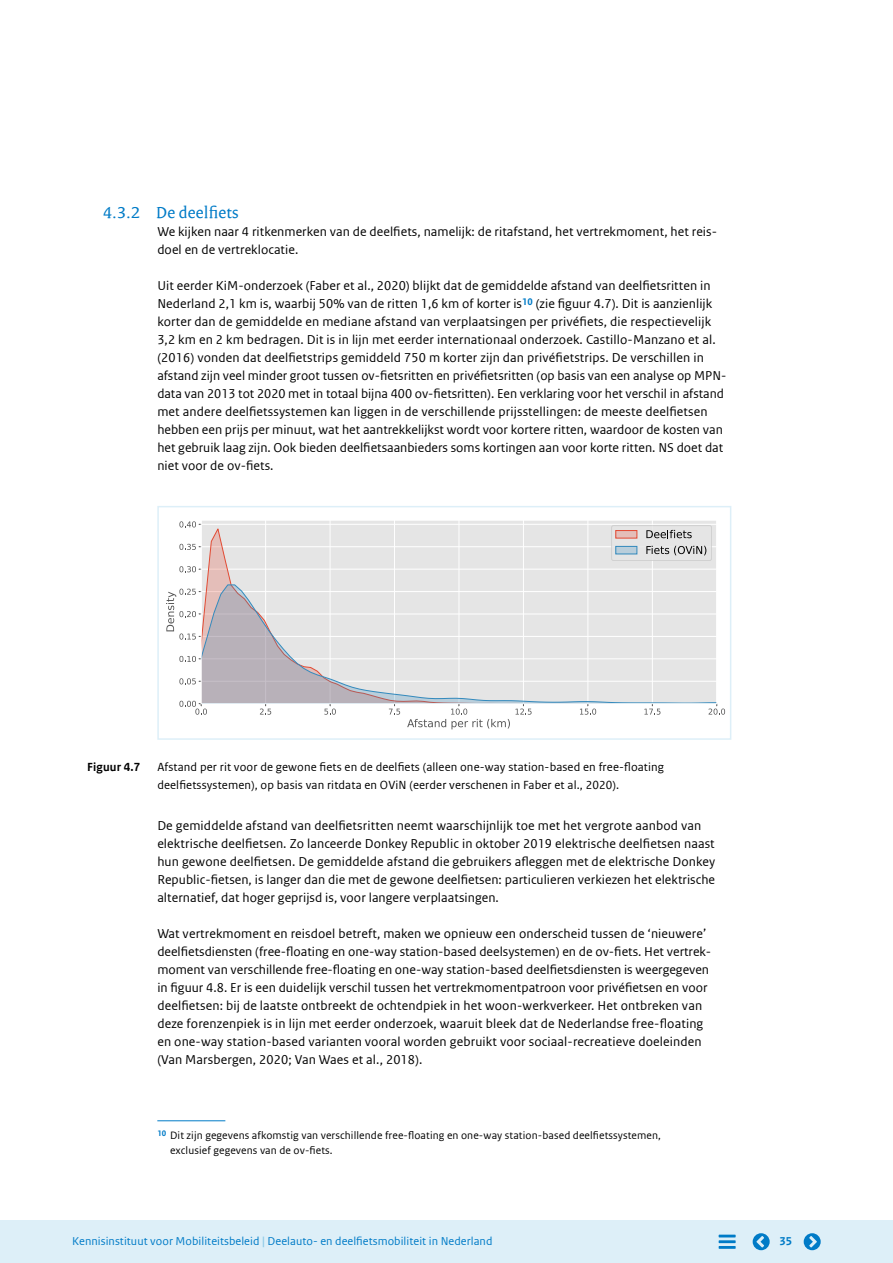
<style>
.page{position:relative;width:893px;height:1263px;background:#fff}
.page>*{position:absolute;margin:0;border:0;box-sizing:border-box;transform-origin:0 0}
._5i_03_Alineakop_nr{font:17.25px "Rijksoverheid Serif Web Regular 2";letter-spacing:.01em;color:#007bc7}
._5i_05_Bodytekst_9_1{font:13.5px/18px "Rijksoverheid Sans Web Text Regular 2";letter-spacing:.005em;color:#000}
._5i_07_Figuur_8_25-3{font:12.3px/18px "Rijksoverheid Sans Web Text Regular 2";letter-spacing:.01em;color:#000}
._5i_07_Figuur_8_25-3-2{font:12.3px "Rijksoverheid Sans Web Text Bold 2";letter-spacing:.01em;color:#000}
.t1{font:12px "Rijksoverheid Sans Web Text Regular 2";letter-spacing:.005em;color:#007bc7}
.t2{font:12px "Rijksoverheid Sans Web Text Bold 2";color:#007bc7}
._15_VoetNOOT_onderaa{font:11.25px/15px "Rijksoverheid Sans Web Text Regular 2";letter-spacing:.01em;color:#000}
.s1{font-family:"Rijksoverheid Sans Web Text"}
.s2{font-family:"Rijksoverheid Sans Web Text Bold 2";font-size:12.75px;color:#8fcae7}
</style>
<div class="page">
<div style="left:201px;top:520px;width:516px;height:184px;background:#e5e5e5"></div>
<hr style="left:265px;top:520px;width:1px;height:184px;background:#fff">
<svg style="left:260px;top:704px;width:11px;height:11px"></svg>
<hr style="left:330px;top:520px;width:1px;height:184px;background:#fff">
<svg style="left:324px;top:704px;width:12px;height:11px"></svg>
<hr style="left:394px;top:520px;width:1px;height:184px;background:#fff">
<svg style="left:389px;top:704px;width:11px;height:11px"></svg>
<hr style="left:459px;top:520px;width:1px;height:184px;background:#fff">
<hr style="left:523px;top:520px;width:1px;height:184px;background:#fff">
<hr style="left:588px;top:520px;width:1px;height:184px;background:#fff">
<svg style="left:580px;top:704px;width:16px;height:11px"></svg>
<hr style="left:652px;top:520px;width:1px;height:184px;background:#fff">
<svg style="left:644px;top:704px;width:16px;height:11px"></svg>
<svg style="left:709px;top:704px;width:16px;height:11px"></svg>
<svg style="left:407px;top:704px;width:125px;height:25px"></svg>
<svg style="left:179px;top:701px;width:28px;height:14px"></svg>
<svg style="left:179px;top:678px;width:22px;height:6px"></svg>
<svg style="left:179px;top:656px;width:22px;height:6px"></svg>
<svg style="left:179px;top:566px;width:22px;height:6px"></svg>
<svg style="left:179px;top:544px;width:22px;height:6px"></svg>
<hr style="left:201px;top:524px;width:516px;height:1px;background:#fff">
<svg style="left:179px;top:521px;width:22px;height:6px"></svg>
<svg style="left:166px;top:589px;width:35px;height:51px"></svg>
<svg style="left:202px;top:528px;width:514px;height:56px"></svg>
<svg style="left:202px;top:584px;width:514px;height:119px"></svg>
<hr style="left:201px;top:520px;width:1px;height:184px;background:#fff">
<hr style="left:716px;top:520px;width:1px;height:184px;background:#fff">
<hr style="left:201px;top:703px;width:516px;height:1px;background:#fff">
<hr style="left:201px;top:520px;width:516px;height:1px;background:#fff">
<div style="left:612px;top:526px;width:99px;height:34px;background:#e5e5e5;border-radius:2px"></div>
<div style="left:611px;top:525px;width:101px;height:36px;border:1px solid #ccc;border-radius:2px"></div>
<div style="left:616px;top:530px;width:21px;height:8px;background:#e4beb9"></div>
<div style="left:616px;top:530px;width:21px;height:8px;border:1px solid #e24a33"></div>
<svg style="left:646px;top:530px;width:46px;height:8px"></svg>
<div style="left:616px;top:546px;width:21px;height:8px;background:#b9cedb"></div>
<div style="left:616px;top:546px;width:21px;height:8px;border:1px solid #348abd"></div>
<svg style="left:646px;top:546px;width:60px;height:9px"></svg>
<div style="left:157px;top:506px;width:574px;height:234px;border:2px solid #ddeff8"></div>
<hr style="left:157px;top:1120px;width:68px;height:1px;background:#007bc7">
<div style="left:0;top:1220px;width:893px;height:43px;background:#ddeff8"></div>
<hr style="left:719px;top:1246px;width:17px;height:3px;background:#007bc7">
<hr style="left:719px;top:1240px;width:17px;height:3px;background:#007bc7">
<hr style="left:719px;top:1234px;width:17px;height:3px;background:#007bc7">
<svg style="left:753px;top:1233px;width:17px;height:17px"></svg>
<svg style="left:804px;top:1233px;width:17px;height:17px"></svg>
<p class="_5i_03_Alineakop_nr" style="left:103px;top:202px;width:137px">4.3.2 De deelfiets</p>
<p class="_5i_05_Bodytekst_9_1" style="left:157px;top:222px;width:561px">We kijken naar 4 ritkenmerken van de deelfiets, namelijk: de ritafstand, het vertrekmoment, het reis&shy;<span class="s1">doel en de vertreklocatie.</span></p>
<p class="_5i_05_Bodytekst_9_1" style="left:157px;top:276px;width:571px">Uit eerder KiM-onderzoek (Faber et al., 2020) blijkt dat de gemiddelde afstand van deelfietsritten in <span class="s1">Nederland 2,1 km is, waarbij 50% van de ritten 1,6 km of korter is</span><sup>10</sup> (zie figuur 4.7). Dit is aanzienlijk korter dan de gemiddelde en mediane afstand van verplaatsingen per privéfiets, die respectievelijk <span class="s1">3,2 km en 2 km bedragen. Dit is in lijn met eerder internationaal onderzoek. Castillo-Manzano et al. </span>(2016) vonden dat deelfietstrips gemiddeld 750 m korter zijn dan privéfietstrips. De verschillen in afstand zijn veel minder groot tussen ov-fietsritten en privéfietsritten (op basis van een analyse op MPN&shy;data van 2013 tot 2020 met in totaal bijna 400 ov-fietsritten). Een verklaring voor het verschil in afstand met andere deelfietssystemen kan liggen in de verschillende prijsstellingen: de meeste deelfietsen <span class="s1">hebben een prijs per minuut, wat het aantrekkelijkst wordt voor kortere ritten, waardoor de kosten van </span>het gebruik laag zijn. Ook bieden deelfietsaanbieders soms kortingen aan voor korte ritten. NS doet dat niet voor de ov-fiets.</p>
<p class="_5i_07_Figuur_8_25-3-2" style="left:87px;top:760px;width:55px">Figuur 4.7</p>
<p class="_5i_07_Figuur_8_25-3" style="left:157px;top:758px;width:508px">Afstand per rit voor de gewone fiets en de deelfiets (alleen one-way station-based en free-floating deelfietssystemen), op basis van ritdata en OViN (eerder verschenen in Faber et al., 2020).</p>
<p class="_5i_05_Bodytekst_9_1" style="left:157px;top:816px;width:559px">De gemiddelde afstand van deelfietsritten neemt waarschijnlijk toe met het vergrote aanbod van elektrische deelfietsen. Zo lanceerde Donkey Republic in oktober 2019 elektrische deelfietsen naast hun gewone deelfietsen. De gemiddelde afstand die gebruikers afleggen met de elektrische Donkey Republic-fietsen, is langer dan die met de gewone deelfietsen: particulieren verkiezen het elektrische <span class="s1">alternatief, dat hoger geprijsd is, voor langere verplaatsingen.</span></p>
<p class="_5i_05_Bodytekst_9_1" style="left:157px;top:924px;width:555px"><span class="s1">Wat vertrekmoment en reisdoel betreft, maken we opnieuw een onderscheid tussen de ‘nieuwere’ </span>deelfietsdiensten (free-floating en one-way station-based deelsystemen) en de ov-fiets. Het vertrek&shy;moment van verschillende free-floating en one-way station-based deelfietsdiensten is weergegeven in figuur 4.8. Er is een duidelijk verschil tussen het vertrekmomentpatroon voor privéfietsen en voor deelfietsen: bij de laatste ontbreekt de ochtendpiek in het woon-werkverkeer. Het ontbreken van deze forenzenpiek is in lijn met eerder onderzoek, waaruit bleek dat de Nederlandse free-floating <span class="s1">en one-way station-based varianten vooral worden gebruikt voor sociaal-recreatieve doeleinden </span>(Van Marsbergen, 2020; Van Waes et al., 2018).</p>
<p class="_15_VoetNOOT_onderaa" style="left:170px;top:1128px;width:492px;text-indent:-13px"><sup>10</sup> Dit zijn gegevens afkomstig van verschillende free-floating en one-way station-based deelfietssystemen, exclusief gegevens van de ov-fiets.</p>
<p class="t1" style="left:72px;top:1234px;width:422px"><span class="s1">Kennisinstituut voor Mobiliteitsbeleid</span> <span class="s2">|</span> Deelauto- en deelfietsmobiliteit in Nederland</p>
<p class="t2" style="left:779px;top:1234px;width:14px">35</p>
</div>
